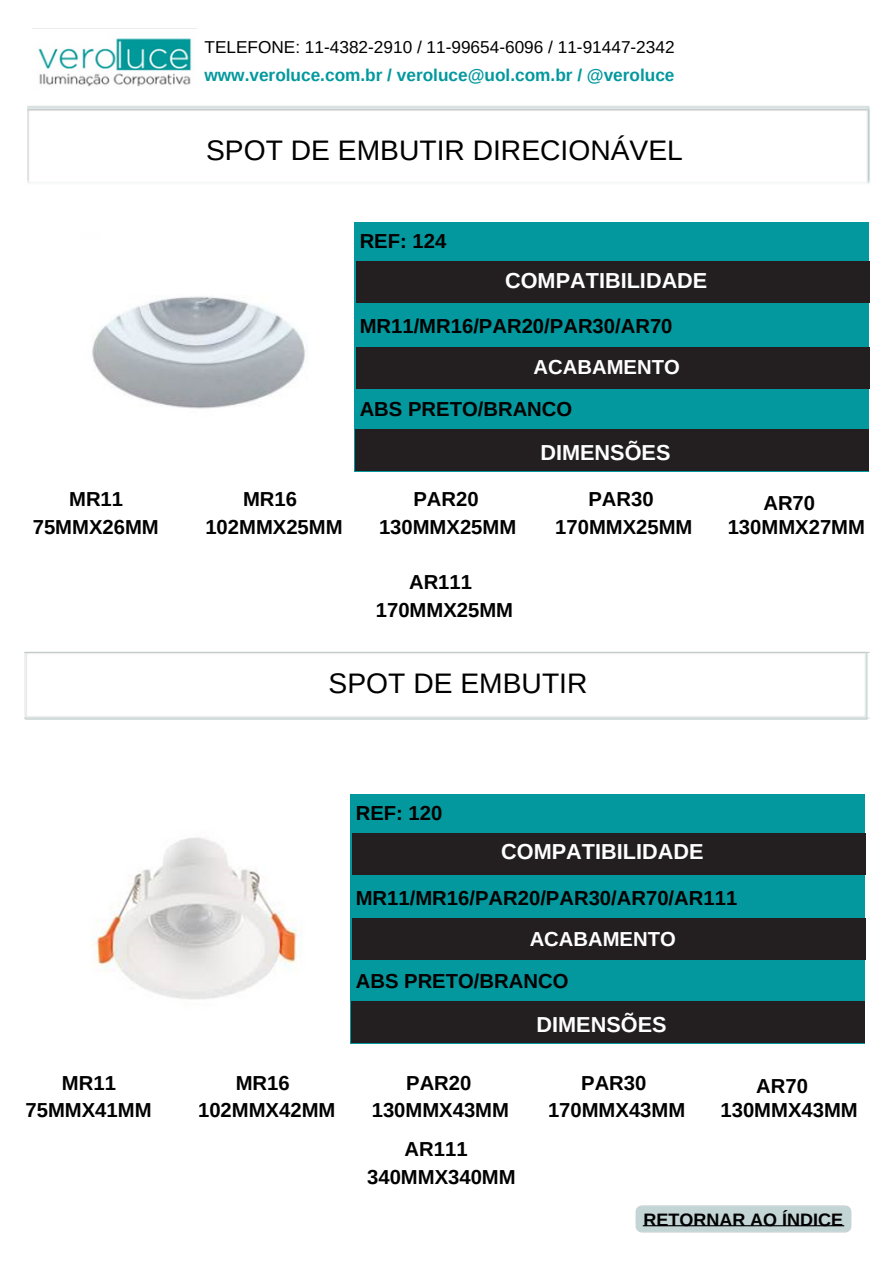
<style>
.page{position:relative;width:894px;height:1264px;background:#fff}
.page>*{position:absolute;margin:0;border:0;box-sizing:border-box;transform-origin:0 0}
.t1{font:28.2px "Arimo";color:#000}
.t2{font:700 21.6px "Arimo";color:#fff}
.t3{font:700 20.25px "Arimo";color:#000}
.t4{font:700 20.25px "Arimo";color:#fff}
.t5{font:700 18px "Arimo";color:#000}
.t6{font:17.25px "Arimo";color:#000}
.t7{font:700 17.25px "Arimo";color:#03989e}
</style>
<div class="page">
<img style="left:33px;top:28px;width:163px;height:59px">
<img style="left:27px;top:106px;width:843px;height:78px">
<img style="left:26px;top:651px;width:842px;height:69px">
<img style="left:635px;top:1205px;width:217px;height:28px">
<div style="left:354px;top:222px;width:514px;height:249px;background:#03989e"></div>
<div style="left:356px;top:347px;width:512px;height:42px;background:#231f20"></div>
<div style="left:355px;top:429px;width:513px;height:42px;background:#231f20"></div>
<div style="left:356px;top:261px;width:512px;height:42px;background:#231f20"></div>
<div style="left:350px;top:793px;width:514px;height:250px;background:#03989e"></div>
<div style="left:352px;top:918px;width:513px;height:42px;background:#231f20"></div>
<div style="left:351px;top:1001px;width:513px;height:42px;background:#231f20"></div>
<div style="left:352px;top:833px;width:513px;height:41px;background:#231f20"></div>
<img style="left:93px;top:837px;width:209px;height:163px">
<img style="left:92px;top:296px;width:214px;height:113px">
<h2 class="t3" style="left:69px;top:488px;width:55px">MR11</h2>
<h2 class="t3" style="left:33px;top:515px;width:127px">75MMX26MM</h2>
<h2 class="t6" style="left:204px;top:38px;width:471px">TELEFONE: 11-4382-2910 / 11-99654-6096 / 11-91447-2342</h2>
<h2 class="t7" style="left:204px;top:66px;width:471px">www.veroluce.com.br / veroluce@uol.com.br / @veroluce</h2>
<h2 class="t1" style="left:206px;top:134px;width:478px">SPOT DE EMBUTIR DIRECIONÁVEL</h2>
<h2 class="t3" style="left:359px;top:230px;width:88px">REF: 124</h2>
<h2 class="t2" style="left:505px;top:268px;width:204px">COMPATIBILIDADE</h2>
<h2 class="t3" style="left:359px;top:315px;width:314px">MR11/MR16/PAR20/PAR30/AR70</h2>
<h2 class="t4" style="left:533px;top:356px;width:148px">ACABAMENTO</h2>
<h2 class="t3" style="left:359px;top:398px;width:214px">ABS PRETO/BRANCO</h2>
<h2 class="t2" style="left:540px;top:440px;width:131px">DIMENSÕES</h2>
<h2 class="t3" style="left:243px;top:488px;width:55px">MR16</h2>
<h2 class="t3" style="left:413px;top:488px;width:67px">PAR20</h2>
<h2 class="t3" style="left:588px;top:488px;width:67px">PAR30</h2>
<h2 class="t3" style="left:763px;top:491px;width:53px">AR70</h2>
<h2 class="t3" style="left:205px;top:515px;width:139px">102MMX25MM</h2>
<p class="t3" style="left:379px;top:515px;width:139px">130MMX25MM</p>
<p class="t3" style="left:555px;top:515px;width:139px">170MMX25MM</p>
<h1 class="t3" style="left:727px;top:515px;width:139px">130MMX27MM</h1>
<h2 class="t3" style="left:409px;top:571px;width:64px">AR111</h2>
<h2 class="t3" style="left:376px;top:599px;width:139px">170MMX25MM</h2>
<h2 class="t1" style="left:328px;top:668px;width:260px">SPOT DE EMBUTIR</h2>
<h2 class="t3" style="left:62px;top:1071px;width:55px">MR11</h2>
<h2 class="t3" style="left:26px;top:1098px;width:127px">75MMX41MM</h2>
<p class="t3" style="left:355px;top:801px;width:88px">REF: 120</p>
<h2 class="t2" style="left:501px;top:839px;width:204px">COMPATIBILIDADE</h2>
<h2 class="t3" style="left:355px;top:886px;width:383px">MR11/MR16/PAR20/PAR30/AR70/AR111</h2>
<h2 class="t4" style="left:529px;top:927px;width:148px">ACABAMENTO</h2>
<h3 class="t3" style="left:355px;top:969px;width:214px">ABS PRETO/BRANCO</h3>
<h2 class="t2" style="left:536px;top:1012px;width:131px">DIMENSÕES</h2>
<h2 class="t3" style="left:236px;top:1071px;width:55px">MR16</h2>
<h2 class="t3" style="left:406px;top:1071px;width:67px">PAR20</h2>
<h2 class="t3" style="left:581px;top:1071px;width:67px">PAR30</h2>
<h2 class="t3" style="left:756px;top:1074px;width:53px">AR70</h2>
<h2 class="t3" style="left:198px;top:1098px;width:139px">102MMX42MM</h2>
<h2 class="t3" style="left:371px;top:1098px;width:139px">130MMX43MM</h2>
<h2 class="t3" style="left:548px;top:1098px;width:139px">170MMX43MM</h2>
<h2 class="t3" style="left:720px;top:1098px;width:139px">130MMX43MM</h2>
<h2 class="t3" style="left:404px;top:1138px;width:64px">AR111</h2>
<h2 class="t3" style="left:367px;top:1165px;width:150px">340MMX340MM</h2>
<h2 class="t5" style="left:643px;top:1209px;width:201px">RETORNAR AO ÍNDICE</h2>
</div>
